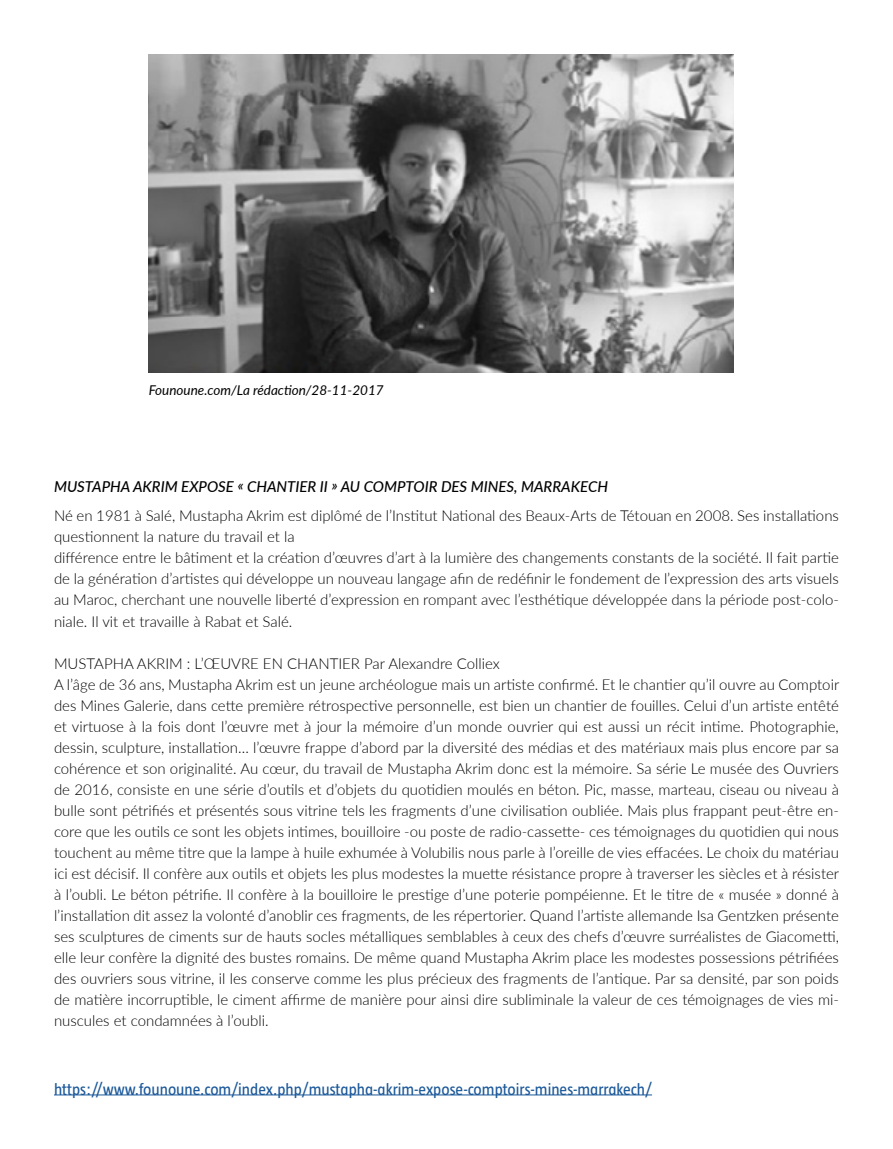
<style>
.page{position:relative;width:893px;height:1149px;background:#fff}
.page>*{position:absolute;margin:0;border:0;box-sizing:border-box;transform-origin:0 0}
.t1{font:16.5px "Taz";color:#1b5899}
.t2{font:300 15px/21px "Lato";color:#000;text-align:justify}
.t3{font:italic 500 15px "Lato";color:#000}
.t4{font:italic 13.5px "Lato";color:#000}
</style>
<div class="page">
<hr style="left:54px;top:1094px;width:598px;height:1px;background:#1b5899">
<img style="left:149px;top:54px;width:585px;height:318px">
<p class="t4" style="left:149px;top:380px;width:236px">Founoune.com/La rédaction/28-11-2017</p>
<p class="t3" style="left:54px;top:475px;width:556px">MUSTAPHA AKRIM EXPOSE « CHANTIER II » AU COMPTOIR DES MINES, MARRAKECH</p>
<p class="t2" style="left:54px;top:505px;width:786px">Né en 1981 à Salé, Mustapha Akrim est diplômé de l’Institut National des Beaux-Arts de Tétouan en 2008. Ses installations questionnent la nature du travail et la</p>
<p class="t2" style="left:54px;top:547px;width:786px">différence entre le bâtiment et la création d’œuvres d’art à la lumière des changements constants de la société. Il fait partie de la génération d’artistes qui développe un nouveau langage afin de redéfinir le fondement de l’expression des arts visuels au Maroc, cherchant une nouvelle liberté d’expression en rompant avec l’esthétique développée dans la période post-colo&shy;niale. Il vit et travaille à Rabat et Salé.</p>
<p class="t2" style="left:54px;top:652px;width:447px">MUSTAPHA AKRIM : L’ŒUVRE EN CHANTIER Par Alexandre Colliex</p>
<p class="t2" style="left:54px;top:673px;width:787px">A l’âge de 36 ans, Mustapha Akrim est un jeune archéologue mais un artiste confirmé. Et le chantier qu’il ouvre au Comptoir des Mines Galerie, dans cette première rétrospective personnelle, est bien un chantier de fouilles. Celui d’un artiste entêté et virtuose à la fois dont l’œuvre met à jour la mémoire d’un monde ouvrier qui est aussi un récit intime. Photographie, dessin, sculpture, installation… l’œuvre frappe d’abord par la diversité des médias et des matériaux mais plus encore par sa cohérence et son originalité. Au cœur, du travail de Mustapha Akrim donc est la mémoire. Sa série Le musée des Ouvriers de 2016, consiste en une série d’outils et d’objets du quotidien moulés en béton. Pic, masse, marteau, ciseau ou niveau à bulle sont pétrifiés et présentés sous vitrine tels les fragments d’une civilisation oubliée. Mais plus frappant peut-être en&shy;core que les outils ce sont les objets intimes, bouilloire -ou poste de radio-cassette- ces témoignages du quotidien qui nous touchent au même titre que la lampe à huile exhumée à Volubilis nous parle à l’oreille de vies effacées. Le choix du matériau ici est décisif. Il confère aux outils et objets les plus modestes la muette résistance propre à traverser les siècles et à résister à l’oubli. Le béton pétrifie. Il confère à la bouilloire le prestige d’une poterie pompéienne. Et le titre de « musée » donné à l’installation dit assez la volonté d’anoblir ces fragments, de les répertorier. Quand l’artiste allemande Isa Gentzken présente ses sculptures de ciments sur de hauts socles métalliques semblables à ceux des chefs d’œuvre surréalistes de Giacometti, elle leur confère la dignité des bustes romains. De même quand Mustapha Akrim place les modestes possessions pétrifiées des ouvriers sous vitrine, il les conserve comme les plus précieux des fragments de l’antique. Par sa densité, par son poids de matière incorruptible, le ciment affirme de manière pour ainsi dire subliminale la valeur de ces témoignages de vies mi&shy;nuscules et condamnées à l’oubli.</p>
<p class="t1" style="left:54px;top:1080px;width:600px">https://www.founoune.com/index.php/mustapha-akrim-expose-comptoirs-mines-marrakech/</p>
</div>
